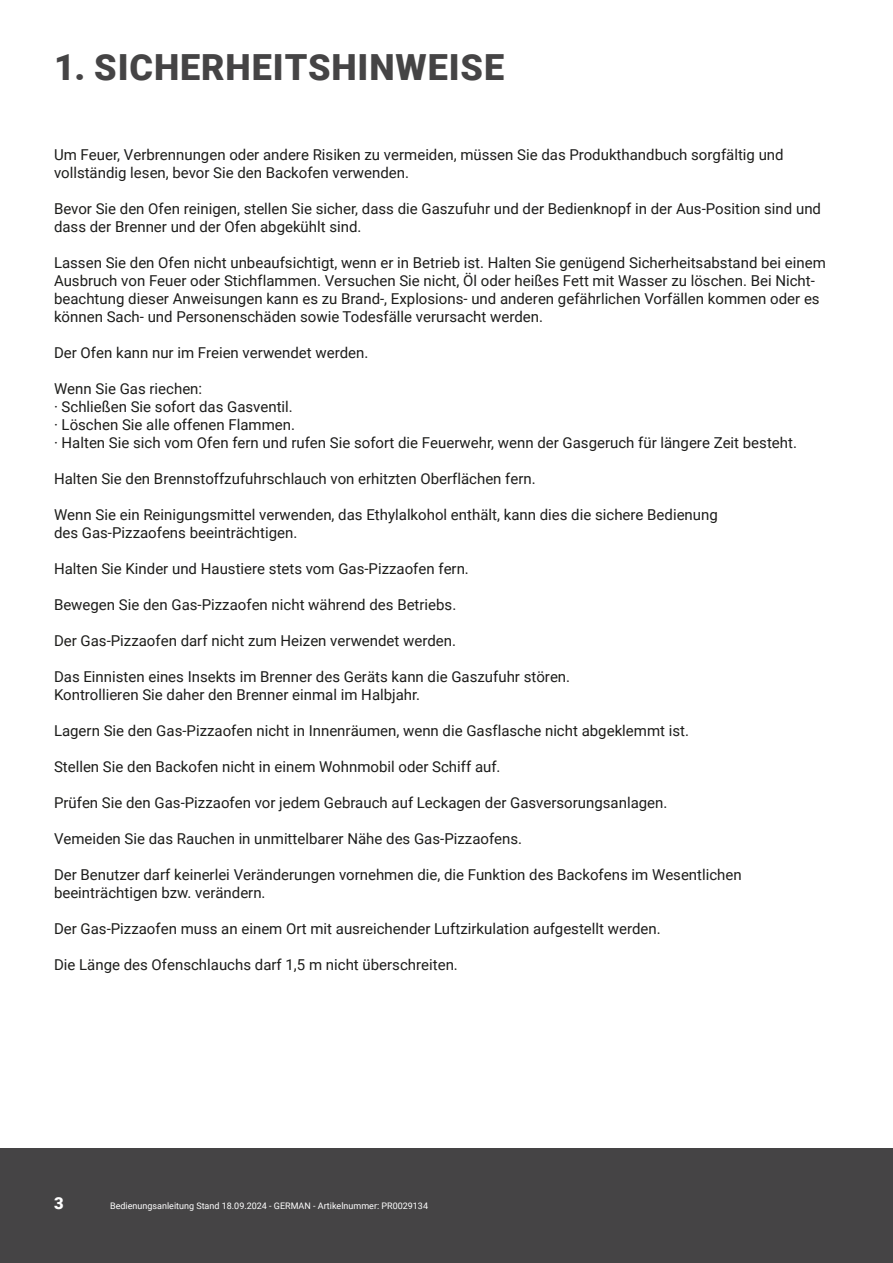
<style>
.page{position:relative;width:893px;height:1263px;background:#fff}
.page>*{position:absolute;margin:0;border:0;box-sizing:border-box;transform-origin:0 0}
.Große_Headline{font:900 36px "Roboto";letter-spacing:.025em;color:#454445}
.t1{font:900 16.5px "Roboto";color:#fff}
.Fließtext{font:15px/18px "Roboto";color:#1d1d1b}
.t2{font:9px "Roboto";color:#fff}
</style>
<div class="page">
<div style="left:0;top:1148px;width:893px;height:115px;background:#454445"></div>
<p class="Große_Headline" style="left:54px;top:42px;width:452px">1. SICHERHEITSHINWEISE</p>
<p class="Fließtext" style="left:54px;top:145px;width:731px">Um Feuer, Verbrennungen oder andere Risiken zu vermeiden, müssen Sie das Produkthandbuch sorgfältig und vollständig lesen, bevor Sie den Backofen verwenden.</p>
<p class="Fließtext" style="left:54px;top:199px;width:768px">Bevor Sie den Ofen reinigen, stellen Sie sicher, dass die Gaszufuhr und der Bedienknopf in der Aus-Position sind und dass der Brenner und der Ofen abgekühlt sind.</p>
<p class="Fließtext" style="left:54px;top:253px;width:773px">Lassen Sie den Ofen nicht unbeaufsichtigt, wenn er in Betrieb ist. Halten Sie genügend Sicherheitsabstand bei einem Ausbruch von Feuer oder Stichflammen. Versuchen Sie nicht, Öl oder heißes Fett mit Wasser zu löschen. Bei Nicht&shy;beachtung dieser Anweisungen kann es zu Brand-, Explosions- und anderen gefährlichen Vorfällen kommen oder es können Sach- und Personenschäden sowie Todesfälle verursacht werden.</p>
<p class="Fließtext" style="left:54px;top:343px;width:316px">Der Ofen kann nur im Freien verwendet werden.</p>
<p class="Fließtext" style="left:54px;top:379px;width:150px">Wenn Sie Gas riechen:</p>
<p class="Fließtext" style="left:54px;top:397px;width:240px">· Schließen Sie sofort das Gasventil.</p>
<p class="Fließtext" style="left:54px;top:415px;width:243px">· Löschen Sie alle offenen Flammen.</p>
<p class="Fließtext" style="left:54px;top:433px;width:744px">· Halten Sie sich vom Ofen fern und rufen Sie sofort die Feuerwehr, wenn der Gasgeruch für längere Zeit besteht.</p>
<p class="Fließtext" style="left:54px;top:469px;width:483px">Halten Sie den Brennstoffzufuhrschlauch von erhitzten Oberflächen fern.</p>
<p class="Fließtext" style="left:54px;top:505px;width:665px">Wenn Sie ein Reinigungsmittel verwenden, das Ethylalkohol enthält, kann dies die sichere Bedienung des Gas-Pizzaofens beeinträchtigen.</p>
<p class="Fließtext" style="left:54px;top:559px;width:416px">Halten Sie Kinder und Haustiere stets vom Gas-Pizzaofen fern.</p>
<p class="Fließtext" style="left:54px;top:595px;width:404px">Bewegen Sie den Gas-Pizzaofen nicht während des Betriebs.</p>
<p class="Fließtext" style="left:54px;top:631px;width:404px">Der Gas-Pizzaofen darf nicht zum Heizen verwendet werden.</p>
<p class="Fließtext" style="left:54px;top:667px;width:518px">Das Einnisten eines Insekts im Brenner des Geräts kann die Gaszufuhr stören.<br>Kontrollieren Sie daher den Brenner einmal im Halbjahr.</p>
<p class="Fließtext" style="left:54px;top:721px;width:636px">Lagern Sie den Gas-Pizzaofen nicht in Innenräumen, wenn die Gasflasche nicht abgeklemmt ist.</p>
<p class="Fließtext" style="left:54px;top:757px;width:448px">Stellen Sie den Backofen nicht in einem Wohnmobil oder Schiff auf.</p>
<p class="Fließtext" style="left:54px;top:793px;width:615px">Prüfen Sie den Gas-Pizzaofen vor jedem Gebrauch auf Leckagen der Gasversorungsanlagen.</p>
<p class="Fließtext" style="left:54px;top:829px;width:470px">Vemeiden Sie das Rauchen in unmittelbarer Nähe des Gas-Pizzaofens.</p>
<p class="Fließtext" style="left:54px;top:865px;width:689px">Der Benutzer darf keinerlei Veränderungen vornehmen die, die Funktion des Backofens im Wesentlichen beeinträchtigen bzw. verändern.</p>
<p class="Fließtext" style="left:54px;top:919px;width:608px">Der Gas-Pizzaofen muss an einem Ort mit ausreichender Luftzirkulation aufgestellt werden.</p>
<p class="Fließtext" style="left:54px;top:955px;width:405px">Die Länge des Ofenschlauchs darf 1,5 m nicht überschreiten.</p>
<p class="t1" style="left:54px;top:1191px;width:11px">3</p>
<p class="t2" style="left:110px;top:1199px;width:319px">Bedienungsanleitung Stand 18.09.2024 - GERMAN - Artikelnummer: PR0029134</p>
</div>
